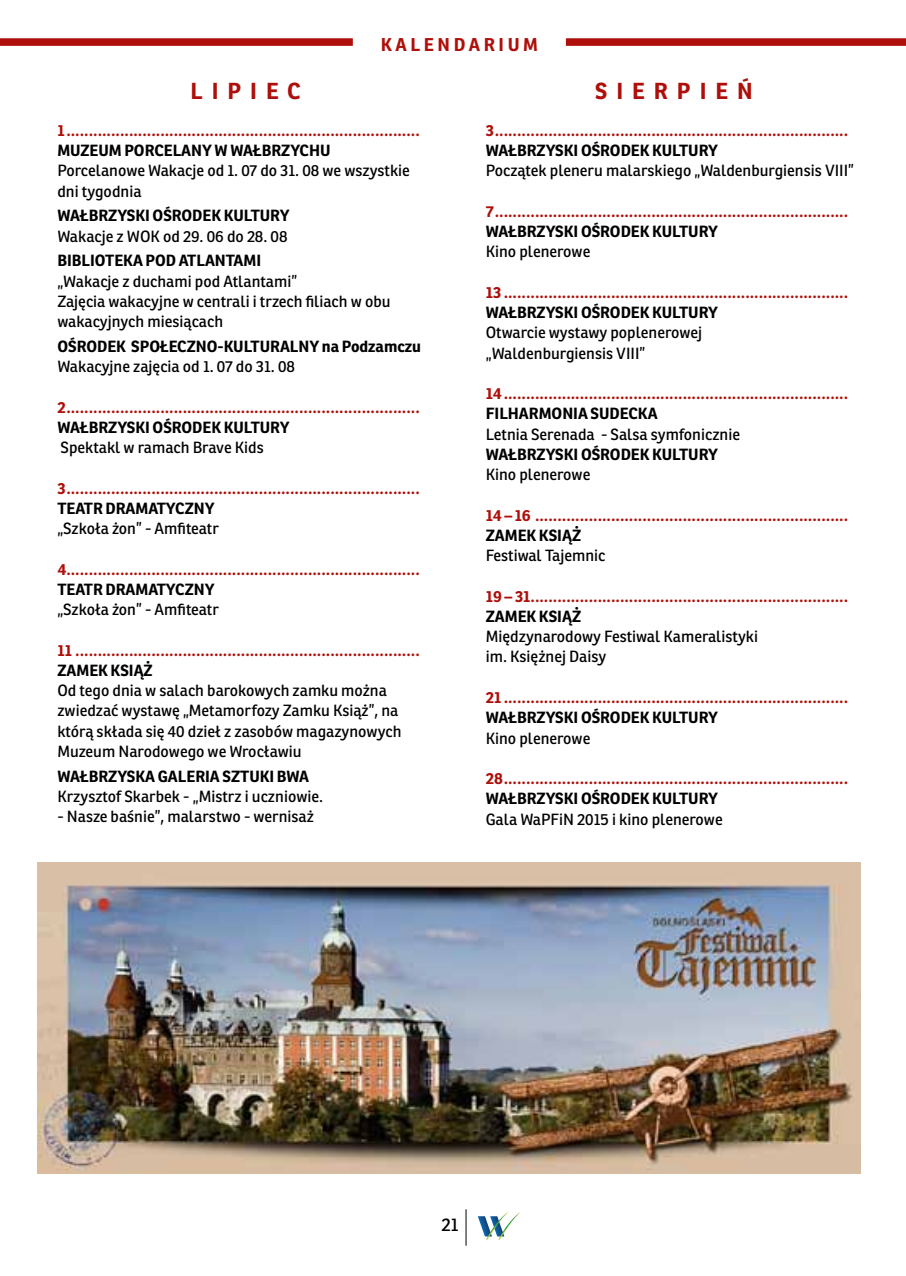
<style>
.page{position:relative;width:906px;height:1276px;background:#fff}
.page>*{position:absolute;margin:0;border:0;box-sizing:border-box;transform-origin:0 0}
.t1{font:700 22.5px "Ronnia";color:#ae0f0a}
.t2{font:700 18px "Ronnia";color:#ae0f0a}
.t3{font:18px "Ronnia";color:#000}
.t4{font:700 15.75px "Ronnia";color:#ae0f0a}
.t5{font:15.75px/20.2px "Ronnia";color:#000}
.t6{font:700 15.75px "Ronnia";color:#000}
</style>
<div class="page">
<svg style="left:478px;top:1212px;width:42px;height:28px"></svg>
<hr style="left:465px;top:1209px;width:1px;height:36px;background:#000">
<div style="left:1px;top:39px;width:351px;height:6px;background:#ae0f0a"></div>
<div style="left:0;top:38px;width:353px;height:8px;border:2px solid #ae0f0a"></div>
<svg style="left:566px;top:38px;width:340px;height:8px;background:#b21b16"></svg>
<img style="left:37px;top:862px;width:823px;height:311px">
<p class="t2" style="left:381px;top:33px;width:16px">KALENDARIUM</p>
<h1 class="t1" style="left:190px;top:76px;width:19px">LIPIE</h1>
<h1 class="t1" style="left:287px;top:76px;width:15px">C</h1>
<h1 class="t1" style="left:595px;top:76px;width:21px">SIERPIEŃ</h1>
<p class="t4" style="left:57px;top:120px;width:364px">1...............................................................................</p>
<p class="t6" style="left:57px;top:140px;width:275px">MUZEUM PORCELANY W WAŁBRZYCHU</p>
<p class="t5" style="left:57px;top:160px;width:354px">Porcelanowe Wakacje od 1. 07 do 31. 08 we wszystkie dni tygodnia</p>
<p class="t6" style="left:57px;top:206px;width:234px">WAŁBRZYSKI OŚRODEK KULTURY</p>
<p class="t5" style="left:57px;top:226px;width:232px">Wakacje z WOK od 29. 06 do 28. 08</p>
<p class="t6" style="left:57px;top:251px;width:205px">BIBLIOTEKA POD ATLANTAMI</p>
<p class="t5" style="left:57px;top:271px;width:335px">„Wakacje z duchami pod Atlantami”<br>Zajęcia wakacyjne w centrali i trzech filiach w obu wakacyjnych miesiącach</p>
<p class="t6" style="left:57px;top:336px;width:365px">OŚRODEK SPOŁECZNO-KULTURALNY NA PODZAMCZU</p>
<p class="t5" style="left:57px;top:356px;width:239px">Wakacyjne zajęcia od 1. 07 do 31. 08</p>
<p class="t4" style="left:57px;top:397px;width:364px">2...............................................................................</p>
<p class="t6" style="left:57px;top:417px;width:234px">WAŁBRZYSKI OŚRODEK KULTURY</p>
<p class="t5" style="left:61px;top:437px;width:205px">Spektakl w ramach Brave Kids</p>
<p class="t4" style="left:57px;top:478px;width:364px">3...............................................................................</p>
<p class="t6" style="left:57px;top:498px;width:159px">TEATR DRAMATYCZNY</p>
<p class="t5" style="left:57px;top:518px;width:163px">„Szkoła żon” - Amfiteatr</p>
<p class="t4" style="left:57px;top:559px;width:364px">4...............................................................................</p>
<p class="t6" style="left:57px;top:579px;width:159px">TEATR DRAMATYCZNY</p>
<p class="t5" style="left:57px;top:599px;width:163px">„Szkoła żon” - Amfiteatr</p>
<p class="t4" style="left:57px;top:640px;width:364px">11 .............................................................................</p>
<p class="t6" style="left:57px;top:660px;width:87px">ZAMEK KSIĄŻ</p>
<p class="t5" style="left:57px;top:680px;width:346px">Od tego dnia w salach barokowych zamku można zwiedzać wystawę „Metamorfozy Zamku Książ”, na którą składa się 40 dzieł z zasobów magazynowych Muzeum Narodowego we Wrocławiu</p>
<p class="t6" style="left:57px;top:766px;width:253px">WAŁBRZYSKA GALERIA SZTUKI BWA</p>
<p class="t5" style="left:57px;top:786px;width:267px">Krzysztof Skarbek - „Mistrz i uczniowie.</p>
<p class="t5" style="left:57px;top:806px;width:258px">- Nasze baśnie”, malarstwo - wernisaż</p>
<p class="t4" style="left:486px;top:120px;width:364px">3...............................................................................</p>
<p class="t6" style="left:486px;top:140px;width:234px">WAŁBRZYSKI OŚRODEK KULTURY</p>
<p class="t5" style="left:486px;top:160px;width:370px">Początek pleneru malarskiego „Waldenburgiensis VIII”</p>
<p class="t4" style="left:486px;top:201px;width:364px">7...............................................................................</p>
<p class="t6" style="left:486px;top:221px;width:234px">WAŁBRZYSKI OŚRODEK KULTURY</p>
<p class="t5" style="left:486px;top:241px;width:106px">Kino plenerowe</p>
<p class="t4" style="left:486px;top:282px;width:364px">13 .............................................................................</p>
<p class="t6" style="left:486px;top:302px;width:234px">WAŁBRZYSKI OŚRODEK KULTURY</p>
<p class="t5" style="left:486px;top:322px;width:218px">Otwarcie wystawy poplenerowej „Waldenburgiensis VIII”</p>
<p class="t4" style="left:486px;top:383px;width:364px">14.............................................................................</p>
<p class="t6" style="left:486px;top:404px;width:173px">FILHARMONIA SUDECKA</p>
<p class="t5" style="left:486px;top:424px;width:256px">Letnia Serenada - Salsa symfonicznie</p>
<p class="t6" style="left:486px;top:444px;width:234px">WAŁBRZYSKI OŚRODEK KULTURY</p>
<p class="t5" style="left:486px;top:464px;width:106px">Kino plenerowe</p>
<p class="t4" style="left:486px;top:505px;width:364px">14 – 16 ......................................................................</p>
<p class="t6" style="left:486px;top:525px;width:87px">ZAMEK KSIĄŻ</p>
<p class="t5" style="left:486px;top:545px;width:121px">Festiwal Tajemnic</p>
<p class="t4" style="left:486px;top:586px;width:364px">19 – 31.......................................................................</p>
<p class="t6" style="left:486px;top:606px;width:87px">ZAMEK KSIĄŻ</p>
<p class="t5" style="left:486px;top:626px;width:274px">Międzynarodowy Festiwal Kameralistyki im. Księżnej Daisy</p>
<p class="t4" style="left:486px;top:687px;width:364px">21 .............................................................................</p>
<p class="t6" style="left:486px;top:707px;width:234px">WAŁBRZYSKI OŚRODEK KULTURY</p>
<p class="t5" style="left:486px;top:727px;width:106px">Kino plenerowe</p>
<p class="t4" style="left:486px;top:768px;width:364px">28.............................................................................</p>
<p class="t6" style="left:486px;top:788px;width:234px">WAŁBRZYSKI OŚRODEK KULTURY</p>
<p class="t5" style="left:486px;top:808px;width:238px">Gala WaPFiN 2015 i kino plenerowe</p>
<p class="t3" style="left:441px;top:1213px;width:19px">21</p>
</div>
